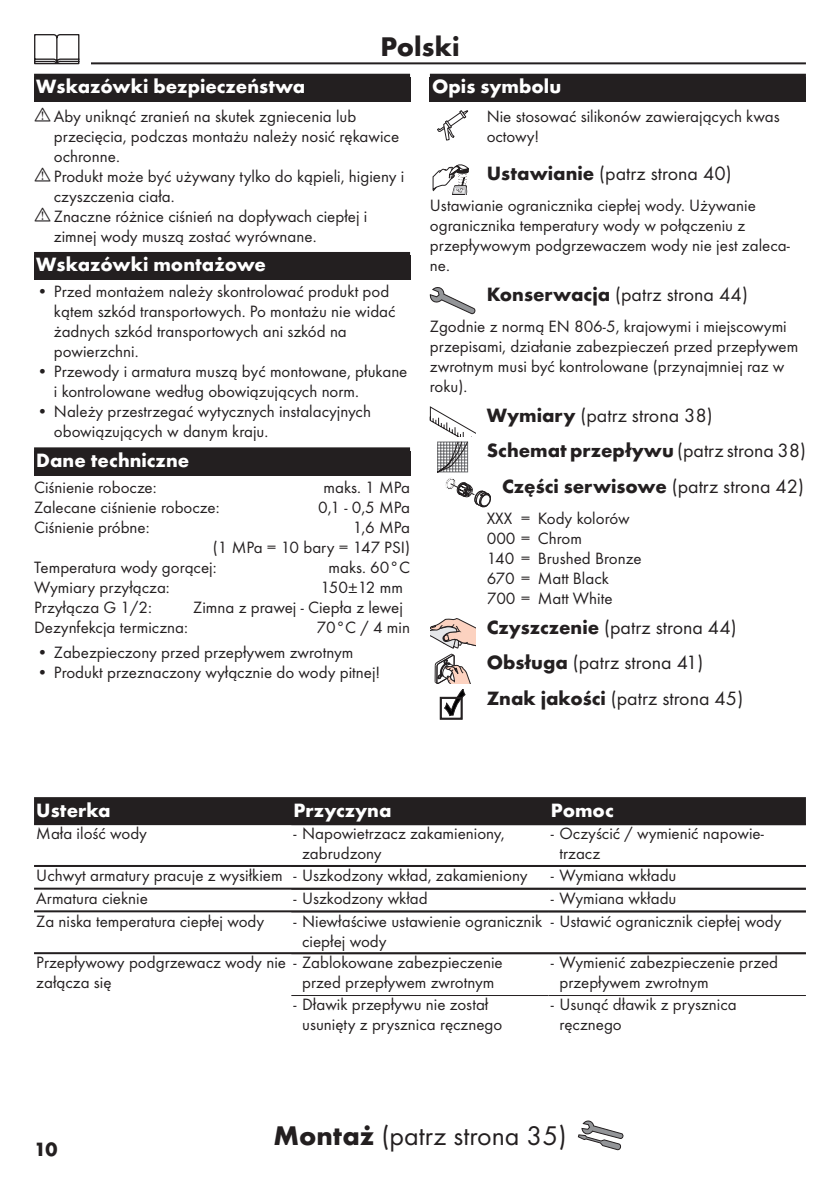
<style>
.page{position:relative;width:840px;height:1191px;background:#fff}
.page>*{position:absolute;margin:0;border:0;box-sizing:border-box;transform-origin:0 0}
.Montage_mit_Symbol_PL{font:28px "Futura TOT Boo";color:#231f20}
.Sprache_Rahmenwechsel_PL{font:700 28px "Futura TOT";color:#231f20}
.Ueberschrift_Grafik_PL{font:20px "Futura TOT Boo";color:#231f20}
.Ueberschrift_Grafik__folgeText_PL{font:20px "Futura TOT Boo";color:#231f20}
.Ueberschrift_Grafik_PL-2{font:700 20px "Futura TOT";color:#231f20}
.Ueberschrift_PL{font:700 20px "Futura TOT";color:#fff}
.Ueberschrift___PL{font:700 20px "Futura TOT";color:#fff}
.Tabelle_Kopf_PL{font:700 20px "Futura TOT";color:#fff}
.Normaltext_nach_Grafik_PL{font:17px/20px "Futura TOT Boo";color:#231f20}
.Techn__Daten_PL{font:17px "Futura TOT Boo";color:#231f20}
.Tabelle_Spalte_PL{font:17px/20px "Futura TOT Boo";color:#231f20}
.Farbe_PL{font:17px/20px "Futura TOT Boo";color:#231f20}
.Normaltext_Grafik_PL{font:17px/20px "Futura TOT Boo";color:#231f20}
.s1{font-family:"Futura TOT";font-weight:700}
.s2{font-family:"Futura TOT Boo";font-weight:400}
</style>
<div class="page">
<hr style="left:34px;top:62px;width:771px;height:2px;background:#231f20">
<div style="left:23px;top:34px;width:68px;height:34px;background:#fff"></div>
<svg style="left:34px;top:34px;width:45px;height:30px"></svg>
<svg style="left:577px;top:1120px;width:46px;height:30px"></svg>
<div style="left:34px;top:74px;width:376px;height:28px;background:#231f20"></div>
<div style="left:34px;top:252px;width:376px;height:28px;background:#231f20"></div>
<div style="left:34px;top:447px;width:376px;height:28px;background:#231f20"></div>
<div style="left:429px;top:74px;width:376px;height:28px;background:#231f20"></div>
<svg style="left:437px;top:110px;width:31px;height:30px"></svg>
<svg style="left:432px;top:164px;width:36px;height:31px"></svg>
<svg style="left:429px;top:287px;width:46px;height:27px"></svg>
<svg style="left:429px;top:406px;width:61px;height:101px"></svg>
<svg style="left:430px;top:618px;width:45px;height:30px"></svg>
<svg style="left:434px;top:654px;width:36px;height:65px"></svg>
<div style="left:34px;top:797px;width:771px;height:26px;background:#231f20"></div>
<hr style="left:34px;top:823px;width:771px;height:2px;background:#231f20">
<hr style="left:34px;top:865px;width:771px;height:2px;background:#231f20">
<hr style="left:34px;top:887px;width:771px;height:2px;background:#231f20">
<hr style="left:34px;top:910px;width:771px;height:2px;background:#231f20">
<hr style="left:34px;top:952px;width:771px;height:2px;background:#231f20">
<hr style="left:291px;top:995px;width:257px;height:1px;background:#231f20">
<hr style="left:548px;top:995px;width:257px;height:1px;background:#231f20">
<p class="Sprache_Rahmenwechsel_PL" style="left:380px;top:29px;width:81px">Polski</p>
<p class="Ueberschrift___PL" style="left:36px;top:74px;width:270px">Wskazówki bezpieczeństwa</p>
<p class="Normaltext_nach_Grafik_PL" style="left:54px;top:106px;width:346px">Aby uniknąć zranień na skutek zgniecenia lub przecięcia, podczas montażu należy nosić rękawice ochronne.</p>
<p class="Normaltext_nach_Grafik_PL" style="left:54px;top:166px;width:352px">Produkt może być używany tylko do kąpieli, higieny i czyszczenia ciała.</p>
<p class="Normaltext_nach_Grafik_PL" style="left:54px;top:206px;width:315px">Znaczne różnice ciśnień na dopływach ciepłej i zimnej wody muszą zostać wyrównane.</p>
<p class="Ueberschrift_PL" style="left:36px;top:252px;width:231px">Wskazówki montażowe</p>
<p class="Normaltext_nach_Grafik_PL" style="left:54px;top:281px;width:343px;text-indent:-17px">• Przed montażem należy skontrolować produkt pod kątem szkód transportowych. Po montażu nie widać żadnych szkód transportowych ani szkód na powierzchni.</p>
<p class="Normaltext_nach_Grafik_PL" style="left:54px;top:361px;width:355px;text-indent:-17px">• Przewody i armatura muszą być montowane, płukane i kontrolowane według obowiązujących norm.</p>
<p class="Normaltext_nach_Grafik_PL" style="left:54px;top:401px;width:318px;text-indent:-17px">• Należy przestrzegać wytycznych instalacyjnych obowiązujących w danym kraju.</p>
<p class="Ueberschrift_PL" style="left:36px;top:448px;width:154px">Dane techniczne</p>
<p class="Techn__Daten_PL" style="left:34px;top:477px;width:124px">Ciśnienie robocze:</p>
<p class="Techn__Daten_PL" style="left:323px;top:477px;width:88px">maks. 1 MPa</p>
<p class="Techn__Daten_PL" style="left:34px;top:497px;width:187px">Zalecane ciśnienie robocze:</p>
<p class="Techn__Daten_PL" style="left:318px;top:497px;width:93px">0,1 - 0,5 MPa</p>
<p class="Techn__Daten_PL" style="left:34px;top:517px;width:117px">Ciśnienie próbne:</p>
<p class="Techn__Daten_PL" style="left:352px;top:517px;width:59px">1,6 MPa</p>
<p class="Techn__Daten_PL" style="left:213px;top:537px;width:198px">(1 MPa = 10 bary = 147 PSI)</p>
<p class="Techn__Daten_PL" style="left:34px;top:557px;width:184px">Temperatura wody gorącej:</p>
<p class="Techn__Daten_PL" style="left:328px;top:557px;width:83px">maks. 60°C</p>
<p class="Techn__Daten_PL" style="left:34px;top:577px;width:137px">Wymiary przyłącza:</p>
<p class="Techn__Daten_PL" style="left:320px;top:577px;width:84px">150±12 mm</p>
<p class="Techn__Daten_PL" style="left:34px;top:597px;width:119px">Przyłącza G 1/2:</p>
<p class="Techn__Daten_PL" style="left:193px;top:597px;width:211px">Zimna z prawej - Ciepła z lewej</p>
<p class="Techn__Daten_PL" style="left:34px;top:617px;width:155px">Dezynfekcja termiczna:</p>
<p class="Techn__Daten_PL" style="left:316px;top:617px;width:95px">70°C / 4 min</p>
<p class="Normaltext_nach_Grafik_PL" style="left:37px;top:642px;width:318px">• Zabezpieczony przed przepływem zwrotnym</p>
<p class="Normaltext_nach_Grafik_PL" style="left:37px;top:662px;width:345px">• Produkt przeznaczony wyłącznie do wody pitnej!</p>
<p class="Ueberschrift_PL" style="left:432px;top:74px;width:130px">Opis symbolu</p>
<p class="Normaltext_Grafik_PL" style="left:486px;top:106px;width:294px">Nie stosować silikonów zawierających kwas octowy!</p>
<p class="Ueberschrift_Grafik__folgeText_PL" style="left:486px;top:161px;width:246px"><span class="s1">Ustawianie</span> (patrz strona 40)</p>
<p class="Normaltext_nach_Grafik_PL" style="left:429px;top:195px;width:361px">Ustawianie ogranicznika ciepłej wody. Używanie ogranicznika temperatury wody w połączeniu z przepływowym podgrzewaczem wody nie jest zaleca&shy;ne.</p>
<p class="Ueberschrift_Grafik__folgeText_PL" style="left:486px;top:282px;width:262px"><span class="s1">Konserwacja</span> (patrz strona 44)</p>
<p class="Normaltext_nach_Grafik_PL" style="left:429px;top:316px;width:369px">Zgodnie z normą EN 806-5, krajowymi i miejscowymi przepisami, działanie zabezpieczeń przed przepływem zwrotnym musi być kontrolowane (przynajmniej raz w roku).</p>
<p class="Ueberschrift_Grafik_PL" style="left:486px;top:403px;width:227px"><span class="s1">Wymiary</span> (patrz strona 38)</p>
<p class="Ueberschrift_Grafik_PL-2" style="left:486px;top:438px;width:320px">Schemat przepływu <span class="s2">(patrz strona 38)</span></p>
<p class="Ueberschrift_Grafik_PL-2" style="left:501px;top:473px;width:303px">Części serwisowe <span class="s2">(patrz strona 42)</span></p>
<p class="Farbe_PL" style="left:486px;top:508px;width:156px">XXX = Kody kolorów<br>000 = Chrom<br>140 = Brushed Bronze<br>670 = Matt Black<br>700 = Matt White</p>
<p class="Ueberschrift_Grafik_PL" style="left:486px;top:615px;width:251px"><span class="s1">Czyszczenie</span> (patrz strona 44)</p>
<p class="Ueberschrift_Grafik__folgeText_PL" style="left:486px;top:650px;width:218px"><span class="s1">Obsługa</span> (patrz strona 41)</p>
<p class="Ueberschrift_Grafik_PL" style="left:486px;top:686px;width:258px"><span class="s1">Znak jakości</span> (patrz strona 45)</p>
<p class="Tabelle_Kopf_PL" style="left:36px;top:798px;width:76px">Usterka</p>
<p class="Tabelle_Kopf_PL" style="left:293px;top:798px;width:99px">Przyczyna</p>
<p class="Tabelle_Kopf_PL" style="left:550px;top:798px;width:64px">Pomoc</p>
<p class="Tabelle_Spalte_PL" style="left:36px;top:823px;width:112px">Mała ilość wody</p>
<p class="Normaltext_nach_Grafik_PL" style="left:302px;top:823px;width:204px;text-indent:-9px">- Napowietrzacz zakamieniony, zabrudzony</p>
<p class="Normaltext_nach_Grafik_PL" style="left:559px;top:823px;width:206px;text-indent:-9px">- Oczyścić / wymienić napowie&shy;trzacz</p>
<p class="Tabelle_Spalte_PL" style="left:36px;top:865px;width:248px">Uchwyt armatury pracuje z wysiłkiem</p>
<p class="Normaltext_nach_Grafik_PL" style="left:293px;top:865px;width:235px">- Uszkodzony wkład, zakamieniony</p>
<p class="Normaltext_nach_Grafik_PL" style="left:550px;top:865px;width:127px">- Wymiana wkładu</p>
<p class="Tabelle_Spalte_PL" style="left:36px;top:888px;width:113px">Armatura cieknie</p>
<p class="Normaltext_nach_Grafik_PL" style="left:293px;top:888px;width:136px">- Uszkodzony wkład</p>
<p class="Normaltext_nach_Grafik_PL" style="left:550px;top:888px;width:127px">- Wymiana wkładu</p>
<p class="Tabelle_Spalte_PL" style="left:36px;top:910px;width:229px">Za niska temperatura ciepłej wody</p>
<p class="Normaltext_nach_Grafik_PL" style="left:302px;top:910px;width:241px;text-indent:-9px">- Niewłaściwe ustawienie ogranicznik ciepłej wody</p>
<p class="Normaltext_nach_Grafik_PL" style="left:550px;top:910px;width:232px">- Ustawić ogranicznik ciepłej wody</p>
<p class="Tabelle_Spalte_PL" style="left:36px;top:952px;width:467px">Przepływowy podgrzewacz wody nie - Zablokowane zabezpieczenie załącza się</p>
<p class="Normaltext_nach_Grafik_PL" style="left:559px;top:952px;width:220px;text-indent:-9px">- Wymienić zabezpieczenie przed przepływem zwrotnym</p>
<p class="Normaltext_nach_Grafik_PL" style="left:302px;top:972px;width:194px">przed przepływem zwrotnym</p>
<p class="Ueberschrift_Grafik_PL-2" style="left:34px;top:1136px;width:25px">10</p>
<p class="Normaltext_nach_Grafik_PL" style="left:302px;top:994px;width:202px;text-indent:-9px">- Dławik przepływu nie został usunięty z prysznica ręcznego</p>
<p class="Normaltext_nach_Grafik_PL" style="left:559px;top:994px;width:179px;text-indent:-9px">- Usunąć dławik z prysznica ręcznego</p>
<p class="Montage_mit_Symbol_PL" style="left:273px;top:1119px;width:294px"><span class="s1">Montaż</span> (patrz strona 35)</p>
</div>
